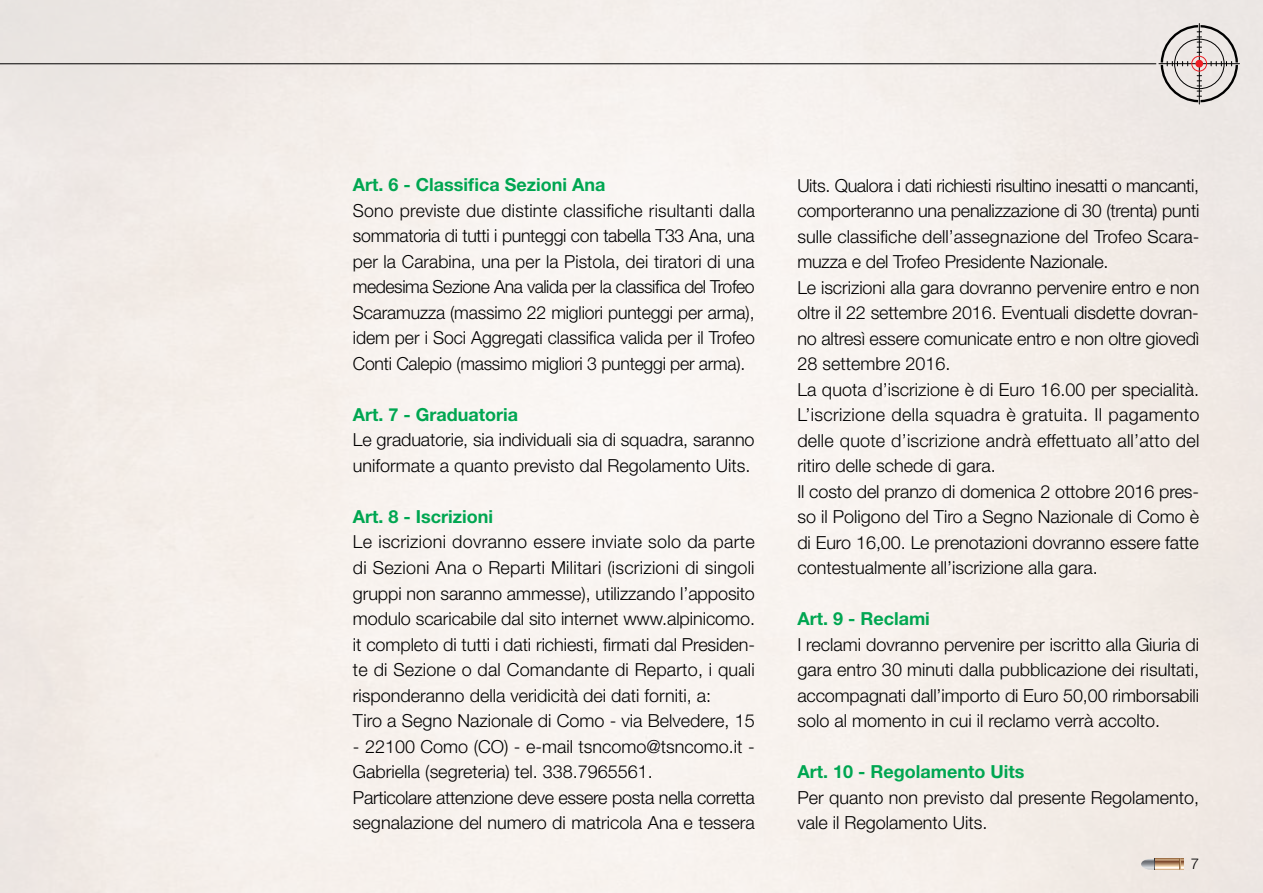
<style>
.page{position:relative;width:1263px;height:893px;background:#fff}
.page>*{position:absolute;margin:0;border:0;box-sizing:border-box;transform-origin:0 0}
.t1{font:300 18px/25.5px "Helvetica Neue LT Std";color:#000}
.t2{font:700 18px "Helvetica Neue LT Std";color:#00a651}
.t3{font:300 15px "Helvetica Neue LT Std";color:#000}
</style>
<div class="page">
<img style="left:0;top:0;width:1263px;height:893px">
<hr style="left:1159px;top:63px;width:80px;height:1px;background:#000">
<hr style="left:1199px;top:24px;width:1px;height:80px;background:#000">
<svg style="left:1161px;top:25px;width:77px;height:77px;background:#cac5c2"></svg>
<div style="left:1196px;top:60px;width:6px;height:7px;background:#ed1d24;border-radius:50%"></div>
<div style="left:1195px;top:60px;width:8px;height:8px;border:1px solid #ed1d24;border-radius:50%"></div>
<div style="left:1191px;top:56px;width:16px;height:16px;border:1px solid #ed1d24;border-radius:50%"></div>
<div style="left:1174px;top:39px;width:50px;height:50px;border:1px solid #000;border-radius:50%"></div>
<hr style="left:0;top:63px;width:1156px;height:1px;background:#000">
<svg style="left:1156px;top:858px;width:23px;height:12px"></svg>
<svg style="left:1179px;top:858px;width:5px;height:12px"></svg>
<svg style="left:1141px;top:858px;width:15px;height:12px"></svg>
<p class="t2" style="left:353px;top:174px;width:254px">Art. 6 - Classifica Sezioni Ana</p>
<p class="t1" style="left:353px;top:197px;width:404px;text-align:justify">Sono previste due distinte classifiche risultanti dalla sommatoria di tutti i punteggi con tabella T33 Ana, una per la Carabina, una per la Pistola, dei tiratori di una medesima Sezione Ana valida per la classifica del Trofeo Scaramuzza (massimo 22 migliori punteggi per arma), idem per i Soci Aggregati classifica valida per il Trofeo Conti Calepio (massimo migliori 3 punteggi per arma).</p>
<p class="t2" style="left:353px;top:403px;width:167px">Art. 7 - Graduatoria</p>
<p class="t1" style="left:353px;top:427px;width:403px">Le graduatorie, sia individuali sia di squadra, saranno uniformate a quanto previsto dal Regolamento Uits.</p>
<p class="t2" style="left:353px;top:505px;width:142px">Art. 8 - Iscrizioni</p>
<p class="t1" style="left:353px;top:529px;width:404px">Le iscrizioni dovranno essere inviate solo da parte di Sezioni Ana o Reparti Militari (iscrizioni di singoli gruppi non saranno ammesse), utilizzando l’apposito modulo scaricabile dal sito internet www.alpinicomo. it completo di tutti i dati richiesti, firmati dal Presiden&shy;te di Sezione o dal Comandante di Reparto, i quali risponderanno della veridicità dei dati forniti, a:<br>Tiro a Segno Nazionale di Como - via Belvedere, 15</p>
<p class="t1" style="left:353px;top:733px;width:403px">- 22100 Como (CO) - e-mail tsncomo@tsncomo.it - Gabriella (segreteria) tel. 338.7965561.<br>Particolare attenzione deve essere posta nella corretta segnalazione del numero di matricola Ana e tessera</p>
<p class="t1" style="left:797px;top:172px;width:404px">Uits. Qualora i dati richiesti risultino inesatti o mancanti, comporteranno una penalizzazione di 30 (trenta) punti sulle classifiche dell’assegnazione del Trofeo Scara&shy;muzza e del Trofeo Presidente Nazionale.<br>Le iscrizioni alla gara dovranno pervenire entro e non oltre il 22 settembre 2016. Eventuali disdette dovran&shy;no altresì essere comunicate entro e non oltre giovedì 28 settembre 2016.<br>La quota d’iscrizione è di Euro 16.00 per specialità.<br>L’iscrizione della squadra è gratuita. Il pagamento delle quote d’iscrizione andrà effettuato all’atto del ritiro delle schede di gara.<br>Il costo del pranzo di domenica 2 ottobre 2016 pres&shy;so il Poligono del Tiro a Segno Nazionale di Como è di Euro 16,00. Le prenotazioni dovranno essere fatte contestualmente all’iscrizione alla gara.</p>
<p class="t2" style="left:797px;top:608px;width:134px">Art. 9 - Reclami</p>
<p class="t1" style="left:797px;top:631px;width:403px;text-align:justify">I reclami dovranno pervenire per iscritto alla Giuria di gara entro 30 minuti dalla pubblicazione dei risultati, accompagnati dall’importo di Euro 50,00 rimborsabili solo al momento in cui il reclamo verrà accolto.</p>
<p class="t2" style="left:797px;top:761px;width:228px">Art. 10 - Regolamento Uits</p>
<p class="t1" style="left:797px;top:784px;width:403px">Per quanto non previsto dal presente Regolamento, vale il Regolamento Uits.</p>
<p class="t3" style="left:1191px;top:854px;width:10px">7</p>
</div>
